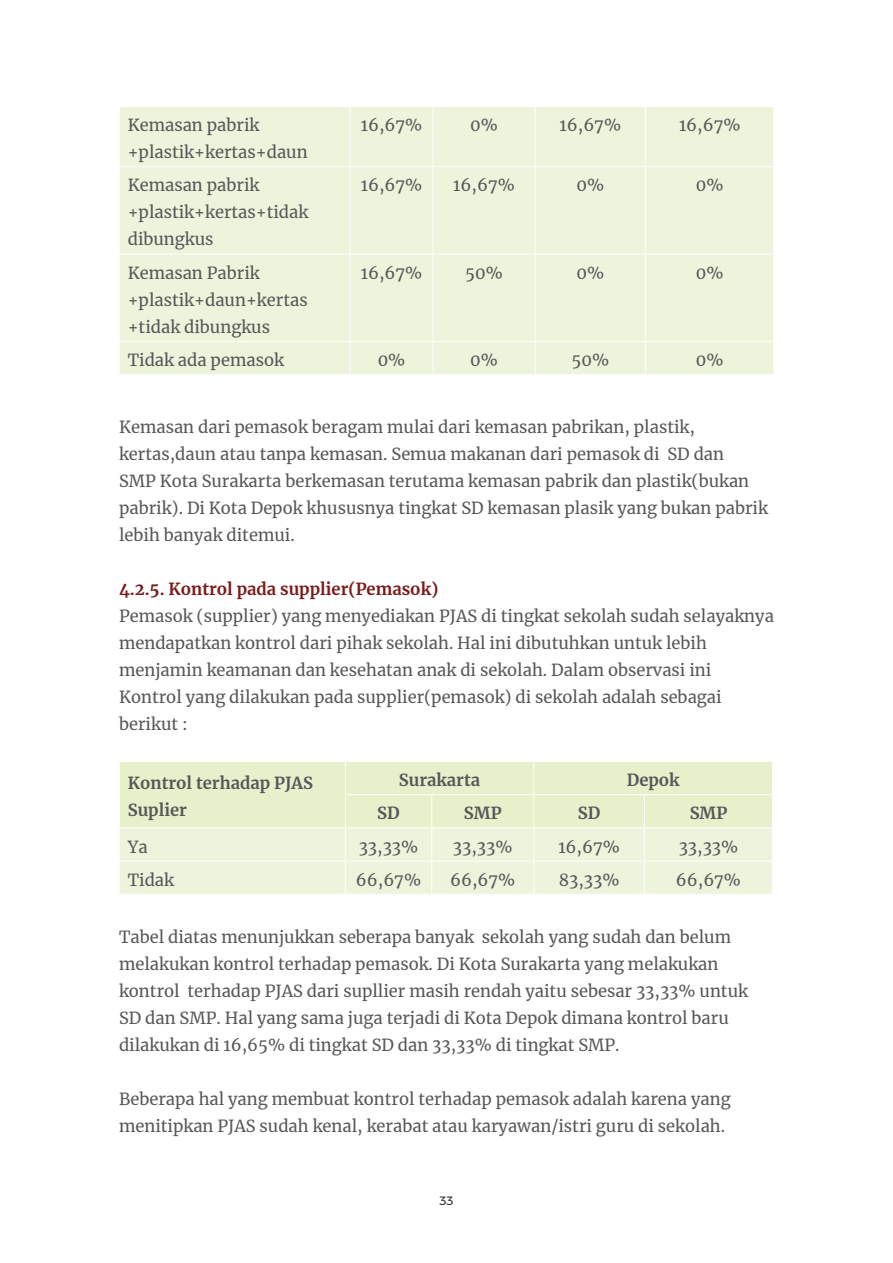
<style>
.page{position:relative;width:893px;height:1263px;background:#fff}
.page>*{position:absolute;margin:0;border:0;box-sizing:border-box;transform-origin:0 0}
.t1{font:16.5px/27px "Merriweather";color:#57585a}
.t2{font:700 16.5px/27px "Merriweather";color:#57585a}
.t3{font:700 16.5px "Merriweather";color:#7b1b1a}
.t4{font:12px "Montserrat";color:#231f20}
</style>
<div class="page">
<svg style="left:120px;top:762px;width:652px;height:132px;background:#e9f2d2"></svg>
<hr style="left:345px;top:761px;width:1px;height:33px;background:#fff">
<hr style="left:534px;top:761px;width:1px;height:33px;background:#fff">
<hr style="left:345px;top:794px;width:87px;height:1px;background:#fff">
<hr style="left:345px;top:795px;width:1px;height:33px;background:#fff">
<hr style="left:432px;top:794px;width:102px;height:1px;background:#fff">
<hr style="left:431px;top:795px;width:1px;height:33px;background:#fff">
<hr style="left:534px;top:794px;width:110px;height:1px;background:#fff">
<hr style="left:534px;top:795px;width:1px;height:33px;background:#fff">
<hr style="left:644px;top:794px;width:129px;height:1px;background:#fff">
<hr style="left:644px;top:795px;width:1px;height:33px;background:#fff">
<hr style="left:119px;top:828px;width:226px;height:1px;background:#fff">
<hr style="left:345px;top:828px;width:87px;height:1px;background:#fff">
<hr style="left:345px;top:828px;width:1px;height:33px;background:#fff">
<hr style="left:432px;top:828px;width:102px;height:1px;background:#fff">
<hr style="left:431px;top:828px;width:1px;height:33px;background:#fff">
<hr style="left:534px;top:828px;width:110px;height:1px;background:#fff">
<hr style="left:534px;top:828px;width:1px;height:33px;background:#fff">
<hr style="left:644px;top:828px;width:129px;height:1px;background:#fff">
<hr style="left:644px;top:828px;width:1px;height:33px;background:#fff">
<hr style="left:119px;top:861px;width:226px;height:1px;background:#fff">
<hr style="left:345px;top:861px;width:87px;height:1px;background:#fff">
<hr style="left:345px;top:861px;width:1px;height:33px;background:#fff">
<hr style="left:432px;top:861px;width:102px;height:1px;background:#fff">
<hr style="left:431px;top:861px;width:1px;height:33px;background:#fff">
<hr style="left:534px;top:861px;width:110px;height:1px;background:#fff">
<hr style="left:534px;top:861px;width:1px;height:33px;background:#fff">
<hr style="left:644px;top:861px;width:129px;height:1px;background:#fff">
<hr style="left:644px;top:861px;width:1px;height:33px;background:#fff">
<div style="left:120px;top:107px;width:654px;height:267px;background:#edf4db"></div>
<hr style="left:350px;top:107px;width:1px;height:60px;background:#fff">
<hr style="left:433px;top:107px;width:1px;height:60px;background:#fff">
<hr style="left:535px;top:107px;width:1px;height:60px;background:#fff">
<hr style="left:645px;top:107px;width:1px;height:60px;background:#fff">
<hr style="left:119px;top:166px;width:231px;height:1px;background:#fff">
<hr style="left:350px;top:166px;width:83px;height:1px;background:#fff">
<hr style="left:350px;top:167px;width:1px;height:87px;background:#fff">
<hr style="left:433px;top:166px;width:102px;height:1px;background:#fff">
<hr style="left:433px;top:167px;width:1px;height:87px;background:#fff">
<hr style="left:535px;top:166px;width:111px;height:1px;background:#fff">
<hr style="left:535px;top:167px;width:1px;height:87px;background:#fff">
<hr style="left:646px;top:166px;width:128px;height:1px;background:#fff">
<hr style="left:645px;top:167px;width:1px;height:87px;background:#fff">
<hr style="left:119px;top:254px;width:231px;height:1px;background:#fff">
<hr style="left:350px;top:254px;width:83px;height:1px;background:#fff">
<hr style="left:350px;top:254px;width:1px;height:87px;background:#fff">
<hr style="left:433px;top:254px;width:102px;height:1px;background:#fff">
<hr style="left:433px;top:254px;width:1px;height:87px;background:#fff">
<hr style="left:535px;top:254px;width:111px;height:1px;background:#fff">
<hr style="left:535px;top:254px;width:1px;height:87px;background:#fff">
<hr style="left:646px;top:254px;width:128px;height:1px;background:#fff">
<hr style="left:645px;top:254px;width:1px;height:87px;background:#fff">
<hr style="left:119px;top:341px;width:231px;height:1px;background:#fff">
<hr style="left:350px;top:341px;width:83px;height:1px;background:#fff">
<hr style="left:350px;top:341px;width:1px;height:33px;background:#fff">
<hr style="left:433px;top:341px;width:102px;height:1px;background:#fff">
<hr style="left:433px;top:341px;width:1px;height:33px;background:#fff">
<hr style="left:535px;top:341px;width:111px;height:1px;background:#fff">
<hr style="left:535px;top:341px;width:1px;height:33px;background:#fff">
<hr style="left:646px;top:341px;width:128px;height:1px;background:#fff">
<hr style="left:645px;top:341px;width:1px;height:33px;background:#fff">
<p class="t1" style="left:128px;top:111px;width:181px">Kemasan pabrik +plastik+kertas+daun</p>
<p class="t1" style="left:361px;top:111px;width:63px">16,67%</p>
<p class="t1" style="left:470px;top:111px;width:29px">0%</p>
<p class="t1" style="left:560px;top:111px;width:63px">16,67%</p>
<p class="t1" style="left:679px;top:111px;width:63px">16,67%</p>
<p class="t1" style="left:128px;top:172px;width:182px">Kemasan pabrik +plastik+kertas+tidak dibungkus</p>
<p class="t1" style="left:361px;top:171px;width:63px">16,67%</p>
<p class="t1" style="left:453px;top:171px;width:63px">16,67%</p>
<p class="t1" style="left:576px;top:171px;width:29px">0%</p>
<p class="t1" style="left:696px;top:171px;width:29px">0%</p>
<p class="t1" style="left:128px;top:259px;width:181px">Kemasan Pabrik +plastik+daun+kertas +tidak dibungkus</p>
<p class="t1" style="left:361px;top:259px;width:63px">16,67%</p>
<p class="t1" style="left:465px;top:259px;width:39px">50%</p>
<p class="t1" style="left:576px;top:259px;width:29px">0%</p>
<p class="t1" style="left:696px;top:259px;width:29px">0%</p>
<p class="t1" style="left:128px;top:346px;width:158px">Tidak ada pemasok</p>
<p class="t1" style="left:378px;top:346px;width:29px">0%</p>
<p class="t1" style="left:470px;top:346px;width:29px">0%</p>
<p class="t1" style="left:572px;top:346px;width:39px">50%</p>
<p class="t1" style="left:696px;top:346px;width:29px">0%</p>
<p class="t1" style="left:119px;top:413px;width:650px">Kemasan dari pemasok beragam mulai dari kemasan pabrikan, plastik, kertas,daun atau tanpa kemasan. Semua makanan dari pemasok di SD dan<br>SMP Kota Surakarta berkemasan terutama kemasan pabrik dan plastik(bukan pabrik). Di Kota Depok khususnya tingkat SD kemasan plasik yang bukan pabrik lebih banyak ditemui.</p>
<p class="t3" style="left:119px;top:577px;width:321px">4.2.5. Kontrol pada supplier(Pemasok)</p>
<p class="t1" style="left:119px;top:602px;width:656px">Pemasok (supplier) yang menyediakan PJAS di tingkat sekolah sudah selayaknya mendapatkan kontrol dari pihak sekolah. Hal ini dibutuhkan untuk lebih menjamin keamanan dan kesehatan anak di sekolah. Dalam observasi ini Kontrol yang dilakukan pada supplier(pemasok) di sekolah adalah sebagai berikut :</p>
<p class="t2" style="left:128px;top:769px;width:187px">Kontrol terhadap PJAS<br>Suplier</p>
<p class="t2" style="left:399px;top:766px;width:83px">Surakarta</p>
<p class="t2" style="left:627px;top:766px;width:54px">Depok</p>
<p class="t2" style="left:377px;top:799px;width:24px">SD</p>
<p class="t2" style="left:464px;top:799px;width:39px">SMP</p>
<p class="t2" style="left:578px;top:799px;width:24px">SD</p>
<p class="t2" style="left:690px;top:799px;width:39px">SMP</p>
<p class="t1" style="left:128px;top:833px;width:21px">Ya</p>
<p class="t1" style="left:359px;top:833px;width:61px">33,33%</p>
<p class="t1" style="left:453px;top:833px;width:61px">33,33%</p>
<p class="t1" style="left:558px;top:833px;width:63px">16,67%</p>
<p class="t1" style="left:679px;top:833px;width:61px">33,33%</p>
<p class="t1" style="left:128px;top:866px;width:48px">Tidak</p>
<p class="t1" style="left:356px;top:866px;width:67px">66,67%</p>
<p class="t1" style="left:450px;top:866px;width:67px">66,67%</p>
<p class="t1" style="left:559px;top:866px;width:62px">83,33%</p>
<p class="t1" style="left:676px;top:866px;width:67px">66,67%</p>
<p class="t1" style="left:119px;top:923px;width:630px">Tabel diatas menunjukkan seberapa banyak sekolah yang sudah dan belum melakukan kontrol terhadap pemasok. Di Kota Surakarta yang melakukan kontrol terhadap PJAS dari supllier masih rendah yaitu sebesar 33,33% untuk SD dan SMP. Hal yang sama juga terjadi di Kota Depok dimana kontrol baru dilakukan di 16,65% di tingkat SD dan 33,33% di tingkat SMP.</p>
<p class="t1" style="left:119px;top:1085px;width:613px">Beberapa hal yang membuat kontrol terhadap pemasok adalah karena yang menitipkan PJAS sudah kenal, kerabat atau karyawan/istri guru di sekolah.</p>
<p class="t4" style="left:439px;top:1191px;width:16px">33</p>
</div>
